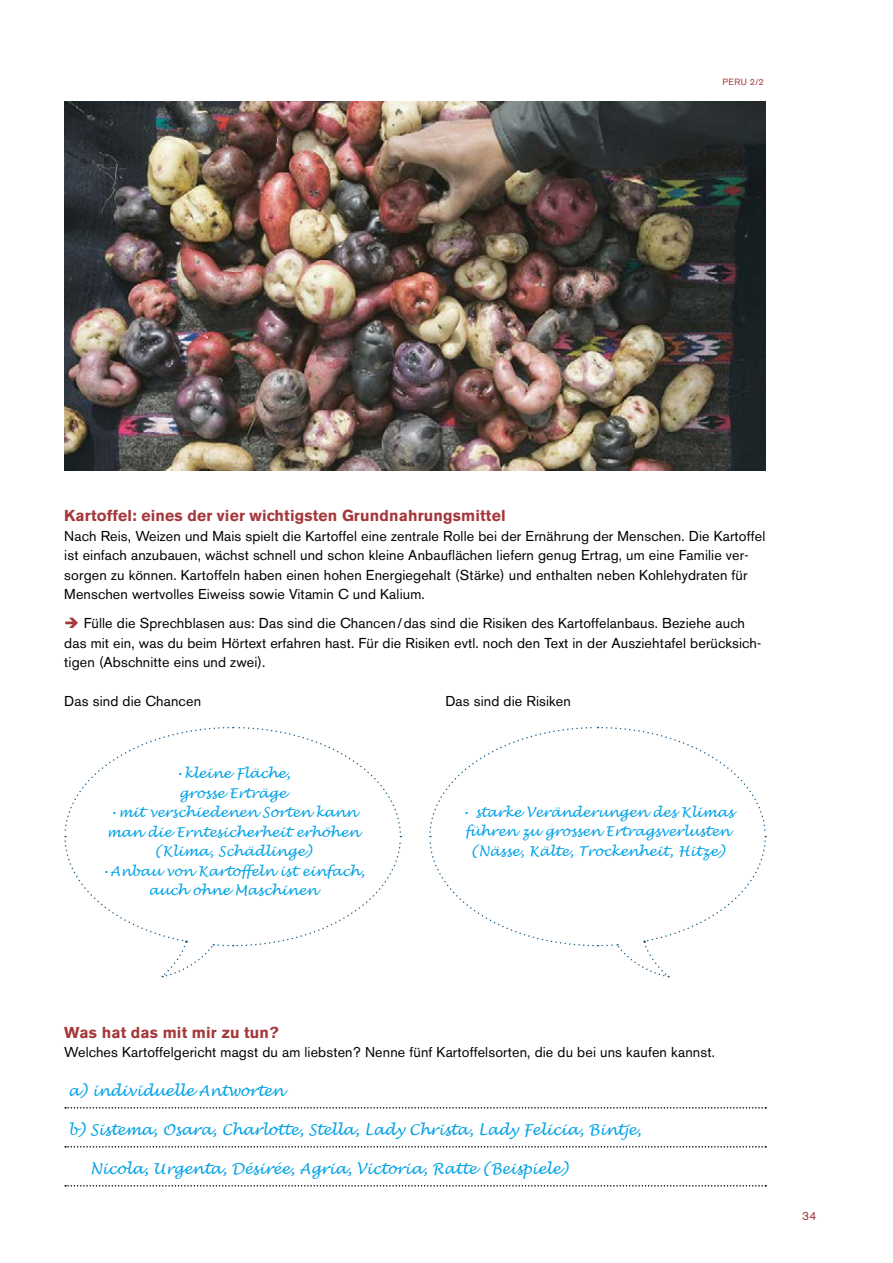
<style>
.page{position:relative;width:893px;height:1263px;background:#fff}
.page>*{position:absolute;margin:0;border:0;box-sizing:border-box;transform-origin:0 0}
.t1{font:700 15.75px "Akzidenz Grotesk BE";letter-spacing:.01em;color:#a4383b}
.t2{font:italic 15px "Lucida Handwriting";letter-spacing:-.01em;color:#00a2e6}
.t3{font:14.25px/19.5px "Akzidenz Grotesk BE";letter-spacing:.01em;color:#000}
.t4{font:italic 13.5px/19.5px "Lucida Handwriting";color:#00a2e6;text-align:center}
.t5{font:12px "Akzidenz Grotesk BE";color:#a4383b}
.t6{font:9px "Akzidenz Grotesk BE";color:#a4383b}
.s1{color:#a4383b}
</style>
<div class="page">
<svg style="left:65px;top:1107px;width:701px;height:1px"></svg>
<svg style="left:65px;top:1146px;width:701px;height:1px"></svg>
<svg style="left:65px;top:1185px;width:701px;height:1px"></svg>
<img style="left:64px;top:101px;width:702px;height:369px">
<svg style="left:64px;top:726px;width:338px;height:251px"></svg>
<svg style="left:429px;top:726px;width:338px;height:251px"></svg>
<p class="t6" style="left:722px;top:77px;width:43px">PERU 2/2</p>
<p class="t1" style="left:64px;top:506px;width:443px">Kartoffel: eines der vier wichtigsten Grundnahrungsmittel</p>
<p class="t3" style="left:64px;top:526px;width:702px">Nach Reis, Weizen und Mais spielt die Kartoffel eine zentrale Rolle bei der Ernährung der Menschen. Die Kartoffel ist einfach anzubauen, wächst schnell und schon kleine Anbauflächen liefern genug Ertrag, um eine Familie ver&shy;sorgen zu können. Kartoffeln haben einen hohen Energiegehalt (Stärke) und enthalten neben Kohlehydraten für Menschen wertvolles Eiweiss sowie Vitamin C und Kalium.</p>
<p class="t3" style="left:64px;top:614px;width:698px"><span class="s1">➔</span> Fülle die Sprechblasen aus: Das sind die Chancen/das sind die Risiken des Kartoffelanbaus. Beziehe auch das mit ein, was du beim Hörtext erfahren hast. Für die Risiken evtl. noch den Text in der Ausziehtafel berücksich&shy;tigen (Abschnitte eins und zwei).</p>
<p class="t3" style="left:64px;top:692px;width:138px">Das sind die Chancen</p>
<p class="t3" style="left:445px;top:692px;width:127px">Das sind die Risiken</p>
<p class="t4" style="left:175px;top:764px;width:117px">•kleine Fläche, grosse Erträge</p>
<p class="t4" style="left:107px;top:803px;width:254px">•mit verschiedenen Sorten kann man die Erntesicherheit erhöhen (Klima, Schädlinge)</p>
<p class="t4" style="left:101px;top:861px;width:265px">•Anbau von Kartoffeln ist einfach, auch ohne Maschinen</p>
<p class="t4" style="left:461px;top:803px;width:273px">• starke Veränderungen des Klimas führen zu grossen Ertragsverlusten (Nässe, Kälte, Trockenheit, Hitze)</p>
<p class="t1" style="left:64px;top:1023px;width:216px">Was hat das mit mir zu tun?</p>
<p class="t3" style="left:64px;top:1043px;width:652px">Welches Kartoffelgericht magst du am liebsten? Nenne fünf Kartoffelsorten, die du bei uns kaufen kannst.</p>
<p class="t2" style="left:68px;top:1082px;width:217px">a) individuelle Antworten</p>
<p class="t2" style="left:68px;top:1121px;width:575px">b) Sistema, Osara, Charlotte, Stella, Lady Christa, Lady Felicia, Bintje,</p>
<p class="t2" style="left:90px;top:1160px;width:480px">Nicola, Urgenta, Désirée, Agria, Victoria, Ratte (Beispiele)</p>
<p class="t5" style="left:802px;top:1209px;width:16px">34</p>
</div>
